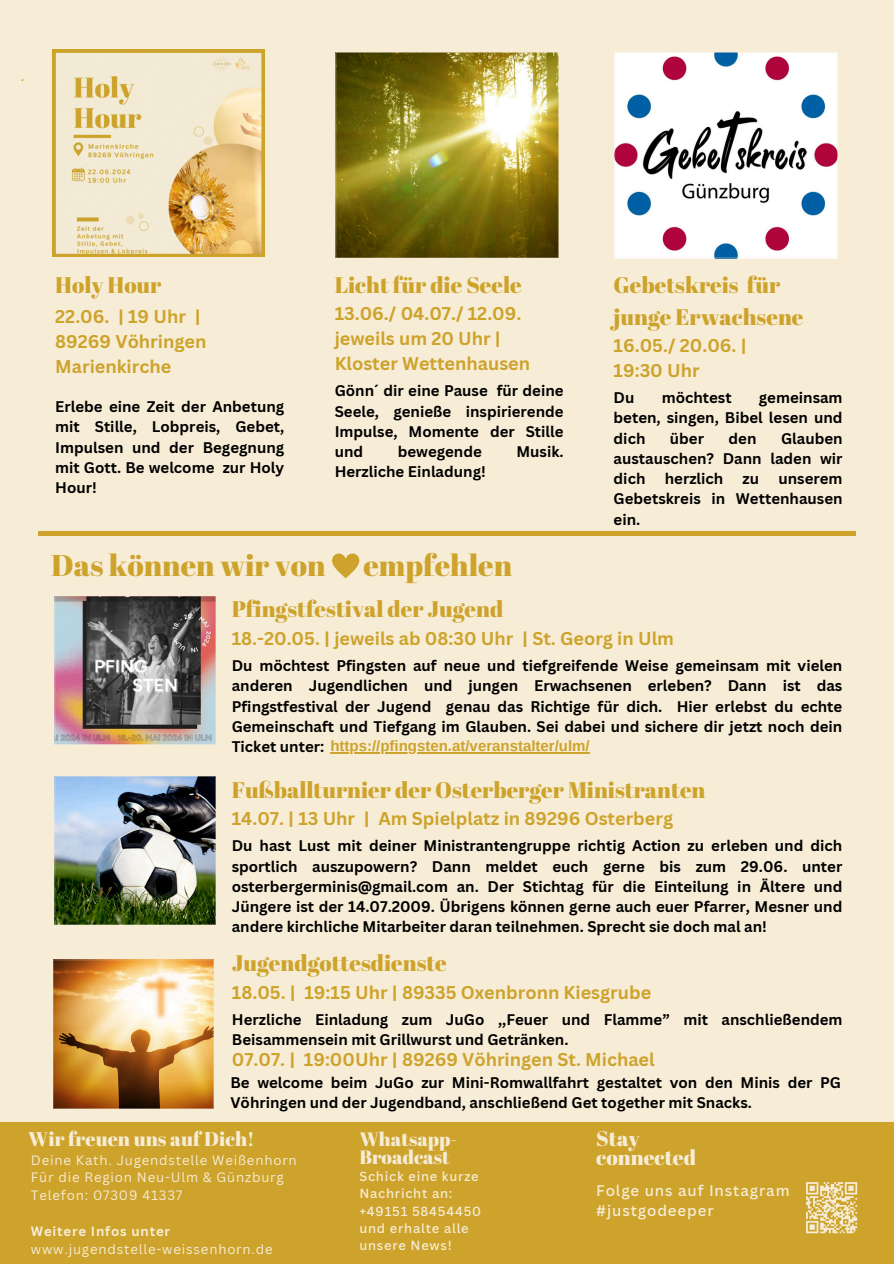
<style>
.page{position:relative;width:894px;height:1264px;background:#fff}
.page>*{position:absolute;margin:0;border:0;box-sizing:border-box;transform-origin:0 0}
.t1{font:30px "Abril Fatface";color:#cda32b}
.t2{font:22.5px/31.5px "Abril Fatface";color:#cda32b}
.t3{font:21px/19.2px "Abril Fatface";color:#f7ecd6}
.t4{font:19.8px "Abril Fatface";color:#f7ecd6}
.t5{font:19.2px/18.3px "Abril Fatface";color:#f7ecd6}
.t6{font:700 18px/24.8px "Canva Sans";color:#cda32b}
.t7{font:700 15px/20.2px "Canva Sans";color:#000;text-align:justify}
.t8{font:500 15px/20.2px "Canva Sans";letter-spacing:.06em;color:#f7ecd6}
.t9{font:13.2px "Canva Sans";letter-spacing:.06em;color:#f7ecd6}
.t10{font:700 13.2px "Canva Sans";letter-spacing:.06em;color:#f7ecd6}
.t11{font:500 12.9px/17.4px "Canva Sans";letter-spacing:.06em;color:#f7ecd6}
.s1{font-family:"Arimo";color:#cda32b}
</style>
<div class="page">
<div style="left:0;top:0;width:893px;height:1263px;background:#f7ecd6"></div>
<svg style="left:335px;top:52px;width:224px;height:206px;background:#8f832e"></svg>
<svg style="left:614px;top:52px;width:224px;height:207px;background:#dbd6dc"></svg>
<hr style="left:39px;top:531px;width:815px;height:4px;background:#cda32b">
<svg style="left:332px;top:553px;width:28px;height:25px"></svg>
<svg style="left:54px;top:596px;width:162px;height:149px;background:#837776"></svg>
<img style="left:54px;top:776px;width:162px;height:149px">
<div style="left:0;top:1122px;width:893px;height:141px;background:#cda32b"></div>
<svg style="left:806px;top:1182px;width:52px;height:52px"></svg>
<svg style="left:52px;top:50px;width:213px;height:207px"></svg>
<svg style="left:53px;top:959px;width:161px;height:150px;background:#cf9f61"></svg>
<hr style="left:330px;top:752px;width:259px;height:1px;background:#cda32b">
<p class="t2" style="left:55px;top:269px;width:108px">Holy Hour</p>
<h2 class="t6" style="left:55px;top:304px;width:153px">22.06. | 19 Uhr |<br>89269 Vöhringen<br>Marienkirche</h2>
<h4 class="t7" style="left:55px;top:396px;width:230px">Erlebe eine Zeit der Anbetung mit Stille, Lobpreis, Gebet, Impulsen und der Begegnung mit Gott. Be welcome zur Holy Hour!</h4>
<h3 class="t2" style="left:334px;top:269px;width:189px">Licht für die Seele</h3>
<h4 class="t6" style="left:334px;top:301px;width:197px">13.06./ 04.07./ 12.09. jeweils um 20 Uhr |<br>Kloster Wettenhausen</h4>
<h2 class="t7" style="left:334px;top:380px;width:230px">Gönn´ dir eine Pause für deine Seele, genieße inspirierende Impulse, Momente der Stille und</h2>
<h2 class="t7" style="left:397px;top:441px;width:86px">bewegende</h2>
<h2 class="t7" style="left:516px;top:441px;width:49px">Musik.</h2>
<h2 class="t7" style="left:334px;top:461px;width:152px">Herzliche Einladung!</h2>
<p class="t1" style="left:51px;top:544px;width:276px">Das können wir von</p>
<p class="t1" style="left:363px;top:544px;width:150px">empfehlen</p>
<h3 class="t2" style="left:613px;top:269px;width:191px">Gebetskreis für junge Erwachsene</h3>
<h4 class="t6" style="left:613px;top:332px;width:134px">16.05./ 20.06. |<br>19:30 Uhr</h4>
<h2 class="t7" style="left:613px;top:387px;width:230px;text-indent:145px">gemeinsam beten, singen, Bibel lesen und dich</h2>
<h2 class="t7" style="left:613px;top:387px;width:22px">Du</h2>
<h2 class="t7" style="left:661px;top:387px;width:71px">möchtest</h2>
<h2 class="t7" style="left:613px;top:428px;width:230px;text-indent:167px">Glauben austauschen? Dann laden wir dich</h2>
<h2 class="t7" style="left:669px;top:428px;width:36px">über</h2>
<h2 class="t7" style="left:728px;top:428px;width:29px">den</h2>
<h2 class="t7" style="left:664px;top:468px;width:60px">herzlich</h2>
<h2 class="t7" style="left:742px;top:468px;width:18px">zu</h2>
<h2 class="t7" style="left:613px;top:468px;width:230px;text-indent:165px">unserem Gebetskreis in Wettenhausen ein.</h2>
<h4 class="t2" style="left:232px;top:593px;width:273px">Pfingstfestival der Jugend</h4>
<p class="t6" style="left:232px;top:625px;width:443px">18.-20.05. | jeweils ab 08:30 Uhr | St. Georg in Ulm</p>
<h3 class="t7" style="left:232px;top:655px;width:612px">Du möchtest Pfingsten auf neue und tiefgreifende Weise gemeinsam mit vielen anderen Jugendlichen und jungen Erwachsenen erleben? Dann ist das Pfingstfestival der Jugend genau das Richtige für dich. Hier erlebst du echte Gemeinschaft und Tiefgang im Glauben. Sei dabei und sichere dir jetzt noch dein Ticket unter: <span class="s1">https://pfingsten.at/veranstalter/ulm/</span></h3>
<p class="t2" style="left:232px;top:773px;width:475px">Fußballturnier der Osterberger Ministranten</p>
<h2 class="t6" style="left:232px;top:805px;width:443px">14.07. | 13 Uhr | Am Spielplatz in 89296 Osterberg</h2>
<p class="t7" style="left:232px;top:835px;width:612px">Du hast Lust mit deiner Ministrantengruppe richtig Action zu erleben und dich sportlich auszupowern? Dann meldet euch gerne bis zum 29.06. unter osterbergerminis@gmail.com an. Der Stichtag für die Einteilung in Ältere und Jüngere ist der 14.07.2009. Übrigens können gerne auch euer Pfarrer, Mesner und andere kirchliche Mitarbeiter daran teilnehmen. Sprecht sie doch mal an!</p>
<p class="t2" style="left:232px;top:947px;width:216px">Jugendgottesdienste</p>
<p class="t6" style="left:232px;top:979px;width:420px">18.05. | 19:15 Uhr | 89335 Oxenbronn Kiesgrube</p>
<p class="t7" style="left:232px;top:1009px;width:612px">Herzliche Einladung zum JuGo ,,Feuer und Flamme” mit anschließendem<br>Beisammensein mit Grillwurst und Getränken.</p>
<h2 class="t6" style="left:232px;top:1046px;width:424px">07.07. | 19:00Uhr | 89269 Vöhringen St. Michael</h2>
<h4 class="t7" style="left:230px;top:1072px;width:612px">Be welcome beim JuGo zur Mini-Romwallfahrt gestaltet von den Minis der PG<br>Vöhringen und der Jugendband, anschließend Get together mit Snacks.</h4>
<p class="t4" style="left:28px;top:1125px;width:228px">Wir freuen uns auf Dich!</p>
<h3 class="t9" style="left:31px;top:1150px;width:267px">Deine Kath. Jugendstelle Weißenhorn</h3>
<h4 class="t9" style="left:31px;top:1168px;width:254px">Für die Region Neu-Ulm &amp; Günzburg</h4>
<h3 class="t9" style="left:31px;top:1186px;width:153px">Telefon: 07309 41337</h3>
<h4 class="t10" style="left:31px;top:1221px;width:141px">Weitere Infos unter</h4>
<h2 class="t9" style="left:31px;top:1239px;width:243px">www.jugendstelle-weissenhorn.de</h2>
<p class="t5" style="left:359px;top:1129px;width:99px">Whatsapp-<br>Broadcast</p>
<h2 class="t11" style="left:359px;top:1167px;width:123px">Schick eine kurze<br>Nachricht an: +49151 58454450 und erhalte alle unsere News!</h2>
<h3 class="t3" style="left:596px;top:1128px;width:101px">Stay connected</h3>
<h4 class="t8" style="left:596px;top:1179px;width:195px">Folge uns auf Instagram #justgodeeper</h4>
</div>
